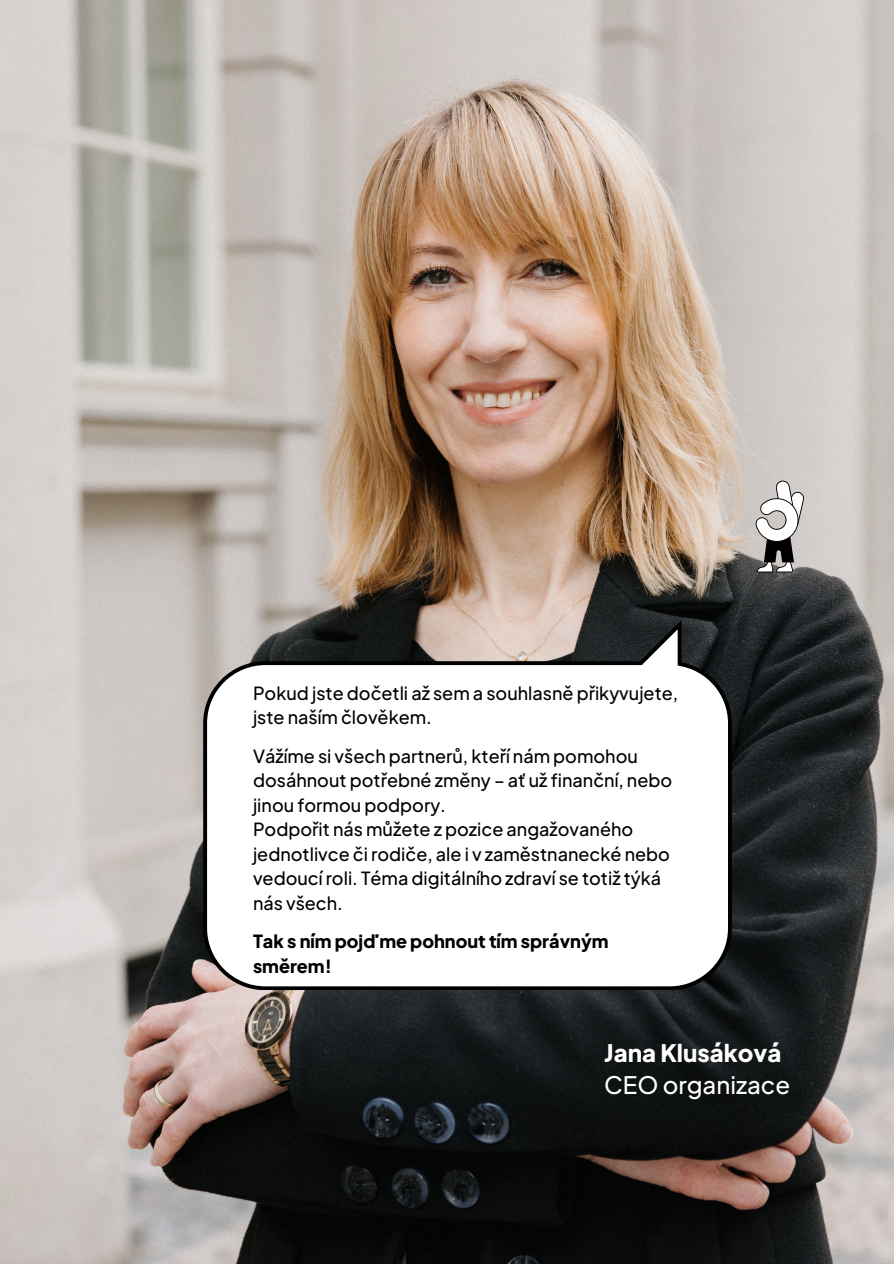
<style>
.page{position:relative;width:894px;height:1264px;background:#fff}
.page>*{position:absolute;margin:0;border:0;box-sizing:border-box;transform-origin:0 0}
.t1{font:800 24px "Plus Jakarta Sans";color:#fff}
.t2{font:500 24px "Plus Jakarta Sans";color:#fff}
.t3{font:500 18px/24.5px "Plus Jakarta Sans";color:#000}
.t4{font:800 18px/24.5px "Plus Jakarta Sans";color:#000}
</style>
<div class="page">
<img style="left:0;top:0;width:893px;height:1263px">
<svg style="left:202px;top:620px;width:531px;height:369px"></svg>
<svg style="left:755px;top:480px;width:48px;height:92px"></svg>
<p class="t3" style="left:253px;top:680px;width:426px">Pokud jste dočetli až sem a souhlasně přikyvujete, jste naším člověkem.</p>
<p class="t3" style="left:253px;top:743px;width:420px">Vážíme si všech partnerů, kteří nám pomohou dosáhnout potřebné změny – ať už finanční, nebo jinou formou podpory.<br>Podpořit nás můžete z pozice angažovaného jednotlivce či rodiče, ale i v zaměstnanecké nebo vedoucí roli. Téma digitálního zdraví se totiž týká nás všech.</p>
<p class="t4" style="left:253px;top:928px;width:357px">Tak s ním pojďme pohnout tím správným směrem!</p>
<h1 class="t1" style="left:604px;top:1036px;width:179px">Jana Klusáková</h1>
<h1 class="t2" style="left:604px;top:1069px;width:187px">CEO organizace</h1>
</div>
